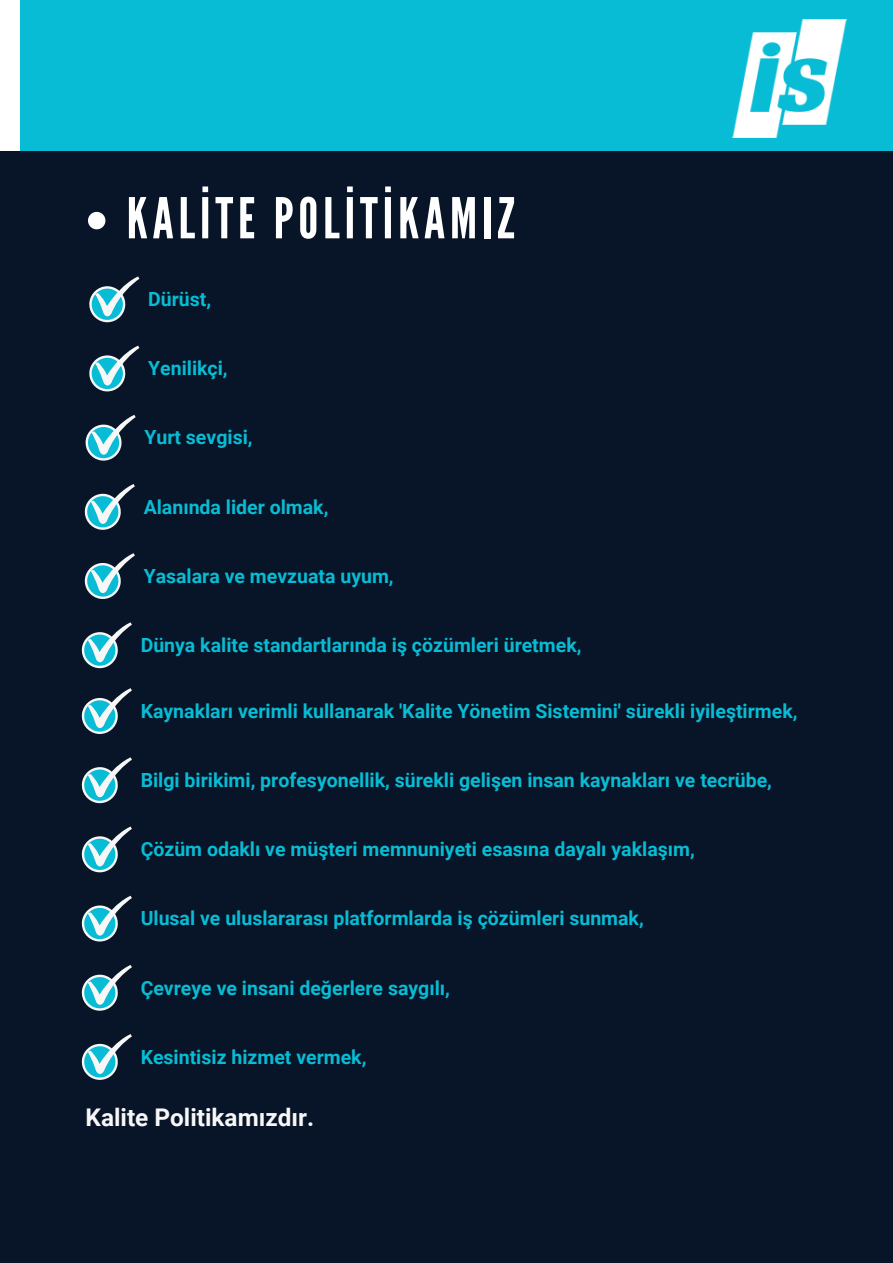
<style>
.page{position:relative;width:893px;height:1263px;background:#081427}
.page>*{position:absolute;margin:0;border:0;box-sizing:border-box;transform-origin:0 0}
.t1{font:56.18px "League Gothic";letter-spacing:.085em;color:#fff}
.t2{font:700 24.38px "Roboto";color:#f7f7f7}
.t3{font:700 19.5px "Roboto";color:#07bcd4}
</style>
<div class="page">
<div style="left:20px;top:0;width:873px;height:150px;background:#07bcd4"></div>
<div style="left:0;top:0;width:20px;height:150px;background:#fff"></div>
<svg style="left:88px;top:212px;width:17px;height:17px"></svg>
<svg style="left:82px;top:622px;width:50px;height:46px"></svg>
<svg style="left:85px;top:553px;width:50px;height:46px"></svg>
<svg style="left:85px;top:484px;width:50px;height:46px"></svg>
<svg style="left:86px;top:415px;width:50px;height:45px"></svg>
<svg style="left:89px;top:346px;width:50px;height:45px"></svg>
<svg style="left:89px;top:277px;width:50px;height:45px"></svg>
<svg style="left:82px;top:965px;width:50px;height:45px"></svg>
<svg style="left:82px;top:896px;width:50px;height:45px"></svg>
<svg style="left:82px;top:827px;width:50px;height:45px"></svg>
<svg style="left:82px;top:757px;width:50px;height:46px"></svg>
<svg style="left:82px;top:688px;width:50px;height:46px"></svg>
<svg style="left:82px;top:1034px;width:50px;height:46px"></svg>
<img style="left:732px;top:19px;width:116px;height:118px">
<h1 class="t1" style="left:127px;top:186px;width:389px">KALİTE POLİTİKAMIZ</h1>
<p class="t3" style="left:148px;top:288px;width:64px">Dürüst,</p>
<p class="t3" style="left:148px;top:357px;width:81px">Yenilikçi,</p>
<p class="t3" style="left:144px;top:426px;width:110px">Yurt sevgisi,</p>
<p class="t3" style="left:144px;top:495px;width:186px">Alanında lider olmak,</p>
<p class="t3" style="left:144px;top:565px;width:251px">Yasalara ve mevzuata uyum,</p>
<p class="t3" style="left:141px;top:634px;width:442px">Dünya kalite standartlarında iş çözümleri üretmek,</p>
<p class="t3" style="left:141px;top:700px;width:658px">Kaynakları verimli kullanarak 'Kalite Yönetim Sistemini' sürekli iyileştirmek,</p>
<p class="t3" style="left:141px;top:769px;width:633px">Bilgi birikimi, profesyonellik, sürekli gelişen insan kaynakları ve tecrübe,</p>
<p class="t3" style="left:141px;top:838px;width:555px">Çözüm odaklı ve müşteri memnuniyeti esasına dayalı yaklaşım,</p>
<p class="t3" style="left:141px;top:907px;width:504px">Ulusal ve uluslararası platformlarda iş çözümleri sunmak,</p>
<p class="t3" style="left:141px;top:976px;width:311px">Çevreye ve insani değerlere saygılı,</p>
<p class="t3" style="left:141px;top:1045px;width:227px">Kesintisiz hizmet vermek,</p>
<p class="t2" style="left:86px;top:1103px;width:230px">Kalite Politikamızdır.</p>
</div>
